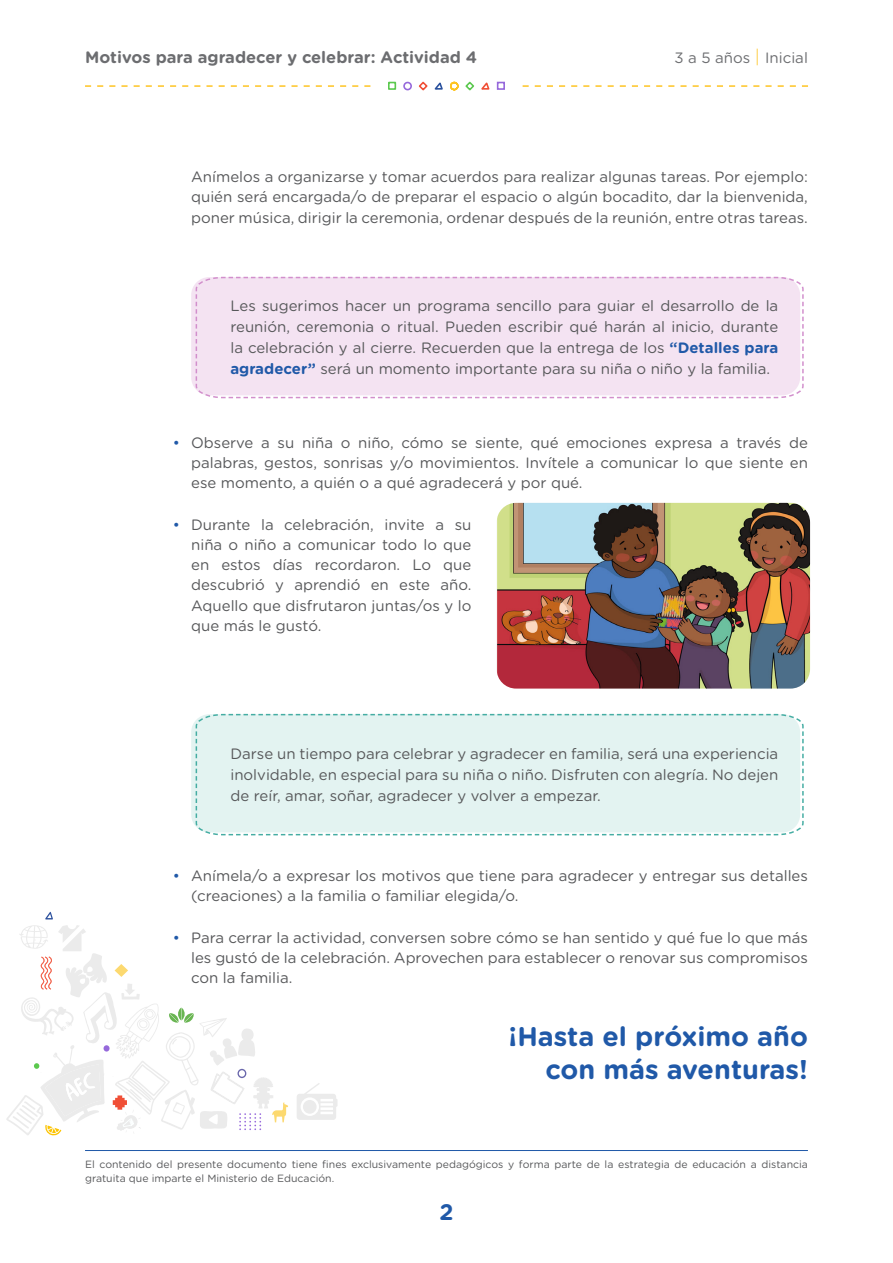
<style>
.page{position:relative;width:893px;height:1263px;background:#fff}
.page>*{position:absolute;margin:0;border:0;box-sizing:border-box;transform-origin:0 0}
.t1{font:700 27px "Gotham Rounded";color:#2059a8}
.t2{font:700 22.5px "Gotham Rounded";color:#2059a8}
.t3{font:700 16.5px "Gotham Rounded";color:#6c6d70}
.Cuerpo_de_texto_just{font:15px/20.2px "Gotham Rounded";color:#57585a;text-align:justify}
.t4{font:15px "Gotham Rounded";color:#6c6d70}
.t5{font:10.5px/13.5px "Gotham Rounded";color:#57585a}
.s1{font-weight:300;font-size:18px;color:#fec422}
.s2{font-weight:700;color:#2059a8}
.s3{color:#2059a8}
</style>
<div class="page">
<svg style="left:297px;top:1083px;width:40px;height:37px"></svg>
<svg style="left:45px;top:912px;width:8px;height:7px"></svg>
<svg style="left:6px;top:925px;width:282px;height:211px"></svg>
<div style="left:195px;top:276px;width:609px;height:123px;background:#f4e3f2"></div>
<div style="left:195px;top:713px;width:609px;height:123px;background:#e3f3f1"></div>
<img style="left:497px;top:503px;width:313px;height:185px">
<svg style="left:523px;top:85px;width:285px;height:2px"></svg>
<svg style="left:85px;top:85px;width:285px;height:2px"></svg>
<div style="left:403px;top:82px;width:9px;height:8px;border:2px solid #9669db;border-radius:50%"></div>
<div style="left:388px;top:82px;width:8px;height:8px;border:2px solid #5cc94f"></div>
<div style="left:497px;top:82px;width:8px;height:8px;border:2px solid #9669db"></div>
<svg style="left:418px;top:81px;width:72px;height:10px"></svg>
<hr style="left:85px;top:1150px;width:723px;height:1px;background:#2059a8">
<p class="t3" style="left:85px;top:45px;width:394px">Motivos para agradecer y celebrar: Actividad 4</p>
<p class="t4" style="left:674px;top:48px;width:135px">3 a 5 años <span class="s1">|</span> Inicial</p>
<p class="Cuerpo_de_texto_just" style="left:191px;top:166px;width:618px">Anímelos a organizarse y tomar acuerdos para realizar algunas tareas. Por ejemplo: quién será encargada/o de preparar el espacio o algún bocadito, dar la bienvenida, poner música, dirigir la ceremonia, ordenar después de la reunión, entre otras tareas.</p>
<p class="Cuerpo_de_texto_just" style="left:230px;top:295px;width:549px;line-height:21px">Les sugerimos hacer un programa sencillo para guiar el desarrollo de la reunión, ceremonia o ritual. Pueden escribir qué harán al inicio, durante la celebración y al cierre. Recuerden que la entrega de los <span class="s2">“Detalles para agradecer”</span> será un momento importante para su niña o niño y la familia.</p>
<p class="Cuerpo_de_texto_just" style="left:191px;top:432px;width:618px;text-indent:-18px"><span class="s3">•</span> Observe a su niña o niño, cómo se siente, qué emociones expresa a través de palabras, gestos, sonrisas y/o movimientos. Invítele a comunicar lo que siente en ese momento, a quién o a qué agradecerá y por qué.</p>
<p class="Cuerpo_de_texto_just" style="left:191px;top:513px;width:282px;text-indent:-18px"><span class="s3">•</span> Durante la celebración, invite a su niña o niño a comunicar todo lo que en estos días recordaron. Lo que descubrió y aprendió en este año.<br>Aquello que disfrutaron juntas/os y lo que más le gustó.</p>
<p class="Cuerpo_de_texto_just" style="left:230px;top:742px;width:549px;line-height:21px">Darse un tiempo para celebrar y agradecer en familia, será una experiencia inolvidable, en especial para su niña o niño. Disfruten con alegría. No dejen de reír, amar, soñar, agradecer y volver a empezar.</p>
<p class="Cuerpo_de_texto_just" style="left:191px;top:865px;width:618px;text-indent:-18px"><span class="s3">•</span> Anímela/o a expresar los motivos que tiene para agradecer y entregar sus detalles (creaciones) a la familia o familiar elegida/o.</p>
<p class="Cuerpo_de_texto_just" style="left:191px;top:926px;width:618px;text-indent:-18px"><span class="s3">•</span> Para cerrar la actividad, conversen sobre cómo se han sentido y qué fue lo que más les gustó de la celebración. Aprovechen para establecer o renovar sus compromisos con la familia.</p>
<p class="t1" style="left:509px;top:1017px;width:301px">¡Hasta el próximo año</p>
<p class="t1" style="left:545px;top:1049px;width:264px">con más aventuras!</p>
<p class="t5" style="left:85px;top:1157px;width:724px">El contenido del presente documento tiene fines exclusivamente pedagógicos y forma parte de la estrategia de educación a distancia gratuita que imparte el Ministerio de Educación.</p>
<h2 class="t2" style="left:439px;top:1195px;width:16px">2</h2>
</div>
